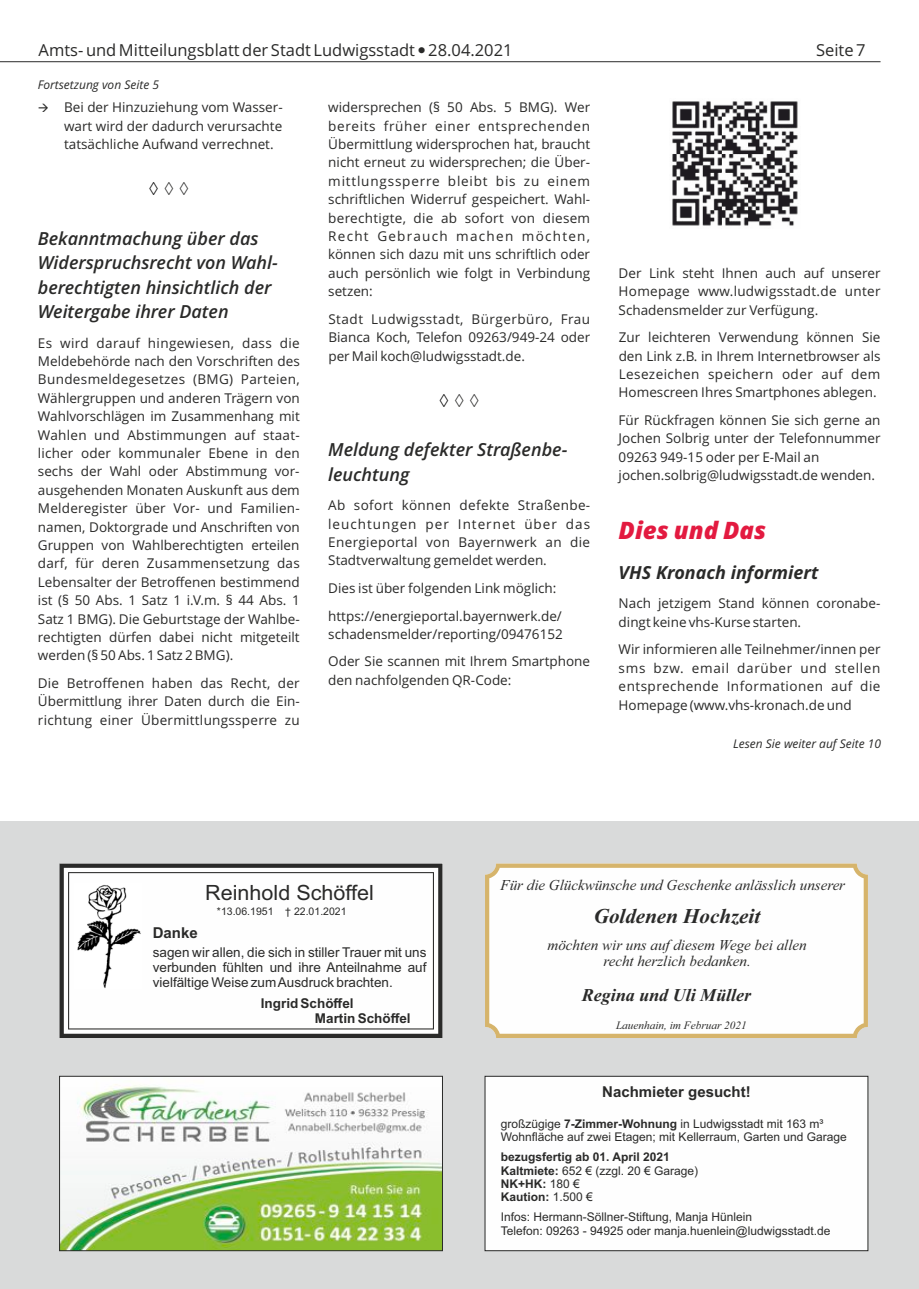
<style>
.page{position:relative;width:919px;height:1289px;background:#fff}
.page>*{position:absolute;margin:0;border:0;box-sizing:border-box;transform-origin:0 0}
.t1{font:italic 800 24px "Open Sans";color:#e31a40}
.t2{font:italic 700 21px "Times New Roman";color:#2a2a29}
.t3{font:21px "Arial";color:#2a2a29}
.t4{font:italic 600 18px/24.5px "Open Sans";color:#2a2a29}
.t5{font:italic 700 18px "Open Sans";color:#2a2a29}
.t6{font:italic 700 18px "Times New Roman";color:#2a2a29}
.t7{font:italic 300 18px "Open Sans";color:#2a2a29}
.t8{font:16.5px "Open Sans";color:#2a2a29}
.t9{font:italic 15px/16.6px "Times New Roman";color:#2a2a29;text-align:center}
.t10{font:700 15px "Arial";color:#2a2a29}
.t11{font:13.5px/18.5px "Open Sans";color:#2a2a29;text-align:justify}
.t12{font:13.5px/15.1px "Arial";color:#2a2a29;text-align:justify}
.t13{font:700 13.5px "Arial";color:#2a2a29}
.t14{font:12px/13.4px "Arial";color:#2a2a29}
.t15{font:700 12px/13.4px "Arial";color:#2a2a29}
.t16{font:italic 12px "Open Sans";color:#2a2a29}
.t17{font:italic 11.25px "Times New Roman";color:#2a2a29}
.t18{font:10.5px "Arial";color:#2a2a29}
.s1{color:#000}
.s2{font-weight:700}
.s3{font-weight:400}
</style>
<div class="page">
<hr style="left:0;top:61px;width:880px;height:1px;background:#2a2a29">
<img style="left:672px;top:101px;width:126px;height:125px">
<div style="left:0;top:821px;width:918px;height:467px;background:#d9dada"></div>
<svg style="left:485px;top:863px;width:382px;height:174px;fill:#fefefe"></svg>
<svg style="left:60px;top:863px;width:382px;height:174px"></svg>
<div style="left:68px;top:872px;width:366px;height:157px;background:#fefefe"></div>
<img style="left:74px;top:883px;width:68px;height:105px">
<div style="left:484px;top:1075px;width:384px;height:175px;background:#fefefe"></div>
<img style="left:61px;top:1077px;width:380px;height:172px">
<div style="left:59px;top:1075px;width:384px;height:176px;border:1px solid #2a2a29"></div>
<p class="t8" style="left:39px;top:43px;width:475px">Amts- und Mitteilungsblatt der Stadt Ludwigsstadt ● 28.04.2021</p>
<p class="t8" style="left:816px;top:43px;width:51px">Seite 7</p>
<p class="t16" style="left:38px;top:80px;width:123px">Fortsetzung von Seite 5</p>
<p class="t11" style="left:64px;top:99px;width:220px;text-indent:-26px">→ Bei der Hinzuziehung vom Wasser&shy;wart wird der dadurch verursachte tatsächliche Aufwand verrechnet.</p>
<h3 class="t7" style="left:148px;top:182px;width:42px"><span class="s1">◊</span> ◊ ◊</h3>
<h3 class="t4" style="left:38px;top:227px;width:241px">Bekanntmachung über das<br>Widerspruchsrecht von Wahl&shy;berechtigten hinsichtlich der<br>Weitergabe ihrer Daten</h3>
<p class="t11" style="left:38px;top:335px;width:263px">Es wird darauf hingewiesen, dass die Meldebehörde nach den Vorschriften des Bundesmeldegesetzes (BMG) Parteien, Wählergruppen und anderen Trägern von Wahlvorschlägen im Zusammenhang mit Wahlen und Abstimmungen auf staat&shy;licher oder kommunaler Ebene in den sechs der Wahl oder Abstimmung vor&shy;ausgehenden Monaten Auskunft aus dem Melderegister über Vor- und Familien&shy;namen, Doktorgrade und Anschriften von Gruppen von Wahlberechtigten erteilen darf, für deren Zusammensetzung das Lebensalter der Betroffenen bestimmend ist (§ 50 Abs. 1 Satz 1 i.V.m. § 44 Abs. 1<br>Satz 1 BMG). Die Geburtstage der Wahlbe&shy;rechtigten dürfen dabei nicht mitgeteilt werden (§ 50 Abs. 1 Satz 2 BMG).</p>
<p class="t11" style="left:38px;top:675px;width:263px">Die Betroffenen haben das Recht, der Übermittlung ihrer Daten durch die Ein&shy;richtung einer Übermittlungssperre zu</p>
<p class="t11" style="left:328px;top:99px;width:263px">widersprechen (§ 50 Abs. 5 BMG). Wer bereits früher einer entsprechenden Übermittlung widersprochen hat, braucht nicht erneut zu widersprechen; die Über&shy;mittlungssperre bleibt bis zu einem schriftlichen Widerruf gespeichert. Wahl&shy;berechtigte, die ab sofort von diesem Recht Gebrauch machen möchten, können sich dazu mit uns schriftlich oder auch persönlich wie folgt in Verbindung setzen:</p>
<p class="t11" style="left:328px;top:311px;width:263px">Stadt Ludwigsstadt, Bürgerbüro, Frau Bianca Koch, Telefon 09263/949-24 oder per Mail koch@ludwigsstadt.de.</p>
<h3 class="t7" style="left:439px;top:393px;width:42px"><span class="s1">◊</span> ◊ ◊</h3>
<h3 class="t4" style="left:328px;top:439px;width:241px">Meldung defekter Straßenbe&shy;leuchtung</h3>
<p class="t11" style="left:328px;top:497px;width:263px">Ab sofort können defekte Straßenbe&shy;leuchtungen per Internet über das Energieportal von Bayernwerk an die Stadtverwaltung gemeldet werden.</p>
<p class="t11" style="left:328px;top:580px;width:230px">Dies ist über folgenden Link möglich:</p>
<p class="t11" style="left:328px;top:607px;width:236px">https://energieportal.bayernwerk.de/ schadensmelder/reporting/09476152</p>
<p class="t11" style="left:328px;top:653px;width:263px">Oder Sie scannen mit Ihrem Smartphone den nachfolgenden QR-Code:</p>
<p class="t11" style="left:618px;top:265px;width:263px">Der Link steht Ihnen auch auf unserer Homepage www.ludwigsstadt.de unter Schadensmelder zur Verfügung.</p>
<p class="t11" style="left:618px;top:329px;width:263px">Zur leichteren Verwendung können Sie den Link z.B. in Ihrem Internetbrowser als Lesezeichen speichern oder auf dem Homescreen Ihres Smartphones ablegen.</p>
<p class="t11" style="left:618px;top:412px;width:263px;text-align:left">Für Rückfragen können Sie sich gerne an Jochen Solbrig unter der Telefonnummer 09263 949-15 oder per E-Mail an jochen.solbrig@ludwigsstadt.de wenden.</p>
<h1 class="t1" style="left:618px;top:521px;width:149px">Dies und Das</h1>
<h3 class="t5" style="left:618px;top:565px;width:201px">VHS Kronach informiert</h3>
<p class="t11" style="left:618px;top:595px;width:263px">Nach jetzigem Stand können coronabe&shy;dingt keine vhs-Kurse starten.</p>
<p class="t11" style="left:618px;top:641px;width:263px">Wir informieren alle Teilnehmer/innen per sms bzw. email darüber und stellen entsprechende Informationen auf die Homepage (www.vhs-kronach.de und</p>
<p class="t16" style="left:733px;top:739px;width:149px">Lesen Sie weiter auf Seite 10</p>
<h2 class="t3" style="left:205px;top:885px;width:170px">Reinhold Schöffel</h2>
<p class="t18" style="left:217px;top:907px;width:131px">*13.06.1951 † 22.01.2021</p>
<p class="t10" style="left:153px;top:927px;width:47px">Danke</p>
<p class="t12" style="left:153px;top:945px;width:275px">sagen wir allen, die sich in stiller Trauer mit uns verbunden fühlten und ihre Anteilnahme auf vielfältige Weise zum Ausdruck brachten.</p>
<p class="t13" style="left:261px;top:998px;width:94px">Ingrid Schöffel</p>
<p class="t13" style="left:315px;top:1013px;width:97px">Martin Schöffel</p>
<p class="t9" style="left:500px;top:878px;width:346px">Für die Glückwünsche und Geschenke anlässlich unserer</p>
<h2 class="t2" style="left:594px;top:908px;width:168px">Goldenen Hochzeit</h2>
<p class="t9" style="left:547px;top:937px;width:261px">möchten wir uns auf diesem Wege bei allen recht herzlich bedanken.</p>
<h3 class="t6" style="left:581px;top:988px;width:171px">Regina und Uli Müller</h3>
<p class="t17" style="left:616px;top:1021px;width:132px">Lauenhain, im Februar 2021</p>
<p class="t10" style="left:602px;top:1085px;width:150px">Nachmieter gesucht!</p>
<p class="t14" style="left:500px;top:1117px;width:347px">großzügige <span class="s2">7-Zimmer-Wohnung</span> in Ludwigsstadt mit 163 m³<br>Wohnfläche auf zwei Etagen; mit Kellerraum, Garten und Garage</p>
<p class="t15" style="left:500px;top:1151px;width:199px">bezugsfertig ab 01. April 2021<br>Kaltmiete: <span class="s3">652 € (zzgl. 20 € Garage)<br></span>NK+HK: <span class="s3">180 €<br></span>Kaution: <span class="s3">1.500 €</span></p>
<p class="t14" style="left:500px;top:1211px;width:331px">Infos: Hermann-Söllner-Stiftung, Manja Hünlein<br>Telefon: 09263 - 94925 oder manja.huenlein@ludwigsstadt.de</p>
</div>
